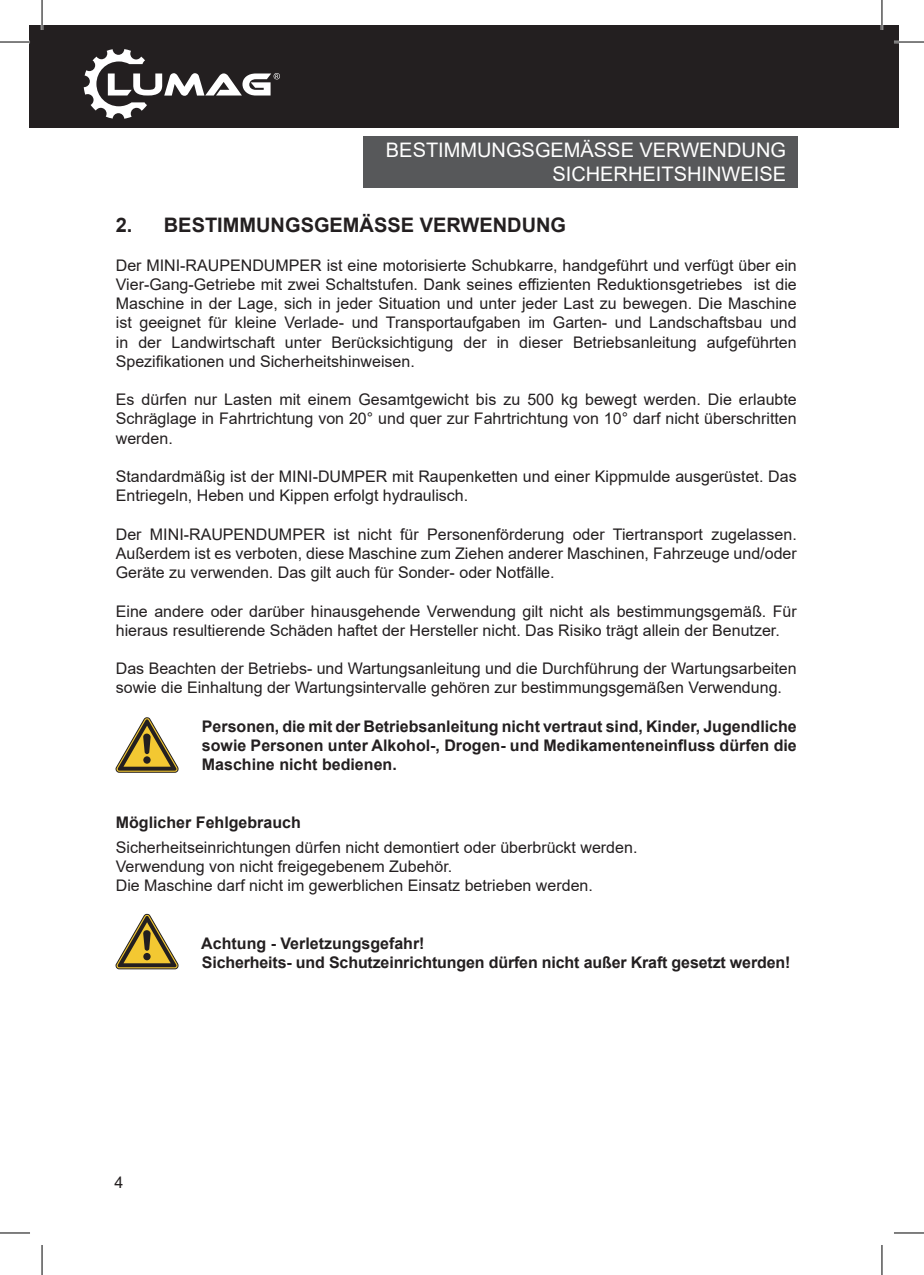
<style>
.page{position:relative;width:924px;height:1275px;background:#fff}
.page>*{position:absolute;margin:0;border:0;box-sizing:border-box;transform-origin:0 0}
.t1{font:20px/24px "Arial";color:#fff;text-align:right}
.t2{font:700 20px "Arial";color:#231f20}
.t3{font:16px/19.2px "Arial";color:#231f20}
.t4{font:700 16px/19.2px "Arial";color:#231f20;text-align:justify}
</style>
<div class="page">
<div style="left:362px;top:136px;width:435px;height:51px;background:#57585a"></div>
<svg style="left:116px;top:717px;width:62px;height:55px"></svg>
<svg style="left:116px;top:914px;width:62px;height:55px"></svg>
<div style="left:29px;top:25px;width:869px;height:103px;background:#231f20"></div>
<svg style="left:84px;top:49px;width:196px;height:70px"></svg>
<hr style="left:0;top:41px;width:30px;height:2px;background:#fff">
<hr style="left:893px;top:41px;width:30px;height:2px;background:#fff">
<hr style="left:41px;top:0;width:2px;height:30px;background:#fff">
<hr style="left:880px;top:0;width:2px;height:30px;background:#fff">
<hr style="left:0;top:42px;width:30px;height:1px;background:#000">
<hr style="left:893px;top:42px;width:30px;height:1px;background:#000">
<hr style="left:0;top:1232px;width:30px;height:1px;background:#000">
<hr style="left:893px;top:1232px;width:30px;height:1px;background:#000">
<hr style="left:42px;top:0;width:1px;height:30px;background:#000">
<hr style="left:42px;top:1245px;width:1px;height:30px;background:#000">
<hr style="left:881px;top:0;width:1px;height:30px;background:#000">
<hr style="left:881px;top:1245px;width:1px;height:30px;background:#000">
<p class="t1" style="left:386px;top:138px;width:401px">BESTIMMUNGSGEMÄSSE VERWENDUNG<br>SICHERHEITSHINWEISE</p>
<p class="t2" style="left:116px;top:211px;width:451px">2. BESTIMMUNGSGEMÄSSE VERWENDUNG</p>
<p class="t3" style="left:116px;top:255px;width:682px;text-align:justify">Der MINI-RAUPENDUMPER ist eine motorisierte Schubkarre, handgeführt und verfügt über ein Vier-Gang-Getriebe mit zwei Schaltstufen. Dank seines effizienten Reduktionsgetriebes ist die Maschine in der Lage, sich in jeder Situation und unter jeder Last zu bewegen. Die Maschine ist geeignet für kleine Verlade- und Transportaufgaben im Garten- und Landschaftsbau und in der Landwirtschaft unter Berücksichtigung der in dieser Betriebsanleitung aufgeführten Spezifikationen und Sicherheitshinweisen.</p>
<p class="t3" style="left:116px;top:390px;width:682px;text-align:justify">Es dürfen nur Lasten mit einem Gesamtgewicht bis zu 500 kg bewegt werden. Die erlaubte Schräglage in Fahrtrichtung von 20° und quer zur Fahrtrichtung von 10° darf nicht überschritten werden.</p>
<p class="t3" style="left:116px;top:467px;width:682px">Standardmäßig ist der MINI-DUMPER mit Raupenketten und einer Kippmulde ausgerüstet. Das<br>Entriegeln, Heben und Kippen erfolgt hydraulisch.</p>
<p class="t3" style="left:116px;top:524px;width:682px;text-align:justify">Der MINI-RAUPENDUMPER ist nicht für Personenförderung oder Tiertransport zugelassen.<br>Außerdem ist es verboten, diese Maschine zum Ziehen anderer Maschinen, Fahrzeuge und/oder Geräte zu verwenden. Das gilt auch für Sonder- oder Notfälle.</p>
<p class="t3" style="left:116px;top:601px;width:682px">Eine andere oder darüber hinausgehende Verwendung gilt nicht als bestimmungsgemäß. Für hieraus resultierende Schäden haftet der Hersteller nicht. Das Risiko trägt allein der Benutzer.</p>
<p class="t3" style="left:116px;top:659px;width:682px">Das Beachten der Betriebs- und Wartungsanleitung und die Durchführung der Wartungsarbeiten sowie die Einhaltung der Wartungsintervalle gehören zur bestimmungsgemäßen Verwendung.</p>
<p class="t4" style="left:202px;top:716px;width:596px">Personen, die mit der Betriebsanleitung nicht vertraut sind, Kinder, Jugendliche sowie Personen unter Alkohol-, Drogen- und Medikamenteneinfluss dürfen die Maschine nicht bedienen.</p>
<p class="t4" style="left:116px;top:812px;width:186px">Möglicher Fehlgebrauch</p>
<p class="t3" style="left:116px;top:837px;width:523px">Sicherheitseinrichtungen dürfen nicht demontiert oder überbrückt werden.<br>Verwendung von nicht freigegebenem Zubehör.<br>Die Maschine darf nicht im gewerblichen Einsatz betrieben werden.</p>
<p class="t4" style="left:201px;top:933px;width:590px">Achtung - Verletzungsgefahr!<br>Sicherheits- und Schutzeinrichtungen dürfen nicht außer Kraft gesetzt werden!</p>
<p class="t3" style="left:114px;top:1172px;width:10px">4</p>
</div>
